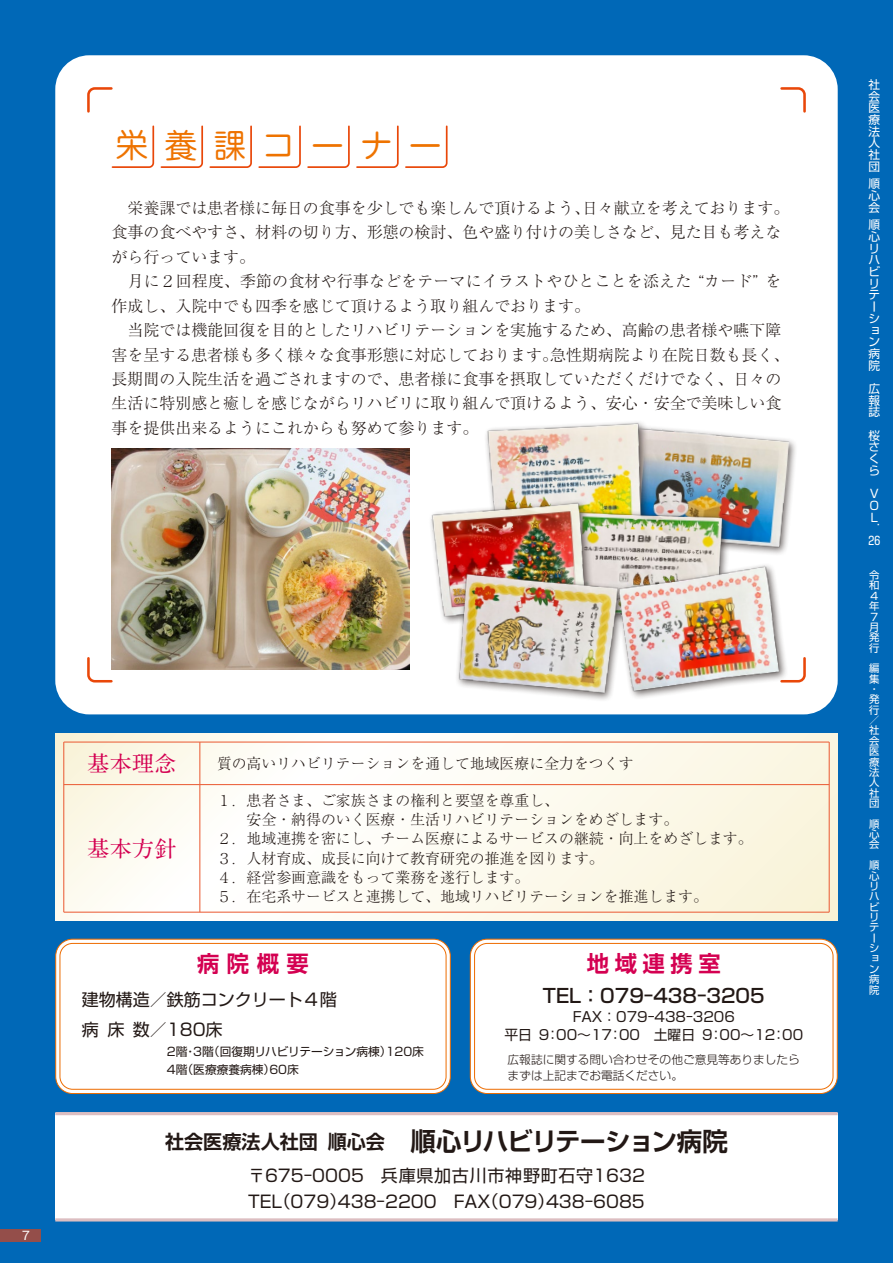
<style>
.page{position:relative;width:893px;height:1263px;background:#0068b7}
.page>*{position:absolute;margin:0;border:0;box-sizing:border-box;transform-origin:0 0}
.t1{font:33px "Jun 201 Pro";letter-spacing:.485em;color:#ee7300}
.t2{font:700 25.5px "Shin Go Pr 6 De";letter-spacing:-.04em;color:#221815}
.t3{font:700 22.35px "Shin Go Pr 6 De";letter-spacing:.25em;color:#d40051}
.t4{font:700 22.35px "A1 Mincho Std";color:#d40051}
.t5{font:500 19.2px "Shin Go Pr 6";color:#221815}
.t6{font:16.95px/25.5px "Shin Go Pr 6";color:#221815}
.t7{font:300 15.9px/24.5px "Ryumin Pr 6";color:#221815}
.t8{font:300 14.85px/19.2px "Ryumin Pr 6";color:#221815}
.t9{font:13.8px/18.1px "Shin Go Pr 6";color:#221815;text-align:center}
.t10{font:300 11.7px/15.9px "Shin Go Pr 6";color:#221815}
.t11{font:11.7px/18px "Shin Go Pr 6";color:#221815}
.t12{font:11.7px/11.7px "Shin Go Pr 6";color:#fff;text-align:justify}
.t13{font:11.7px "Gothic MB101 Pr 6";color:#fff}
.t14{font:10.35px/10.4px "Shin Go Pr 6";color:#fff}
.s1{font-size:19.2px}
</style>
<div class="page">
<div style="left:55px;top:55px;width:783px;height:659px;background:#fff;border-radius:34px"></div>
<div style="left:56px;top:939px;width:394px;height:154px;background:#fff;border-radius:17px"></div>
<div style="left:55px;top:939px;width:396px;height:155px;border:1px solid #ed6c00;border-radius:17px"></div>
<div style="left:55px;top:1113px;width:783px;height:107px;background:#fff"></div>
<svg style="left:55px;top:733px;width:783px;height:188px;background:#fcf9ed"></svg>
<div style="left:627px;top:425px;width:171px;height:132px;background:#221815;opacity:.65"></div>
<img style="left:651px;top:427px;width:139px;height:123px">
<div style="left:484px;top:420px;width:167px;height:124px;background:#221815;opacity:.65"></div>
<img style="left:487px;top:421px;width:159px;height:87px">
<div style="left:470px;top:939px;width:367px;height:154px;background:#fff;border-radius:17px"></div>
<div style="left:470px;top:939px;width:368px;height:155px;border:1px solid #ed6c00;border-radius:17px"></div>
<hr style="left:55px;top:1112px;width:783px;height:3px;background:#dcbec1">
<hr style="left:55px;top:1218px;width:783px;height:3px;background:#dcbec1">
<div style="left:60px;top:943px;width:386px;height:147px;border:1px solid #ed6c00;border-radius:13px"></div>
<div style="left:474px;top:943px;width:359px;height:147px;border:1px solid #ed6c00;border-radius:13px"></div>
<hr style="left:64px;top:741px;width:765px;height:2px;background:#eb613b">
<hr style="left:64px;top:912px;width:765px;height:1px;background:#eb613b">
<hr style="left:63px;top:742px;width:1px;height:170px;background:#eb613b">
<hr style="left:829px;top:742px;width:1px;height:170px;background:#eb613b">
<hr style="left:199px;top:742px;width:1px;height:170px;background:#eb613b">
<hr style="left:64px;top:784px;width:765px;height:1px;background:#eb613b">
<div style="left:0;top:1229px;width:40px;height:13px;background:#944e4a"></div>
<svg style="left:111px;top:125px;width:337px;height:43px"></svg>
<svg style="left:87px;top:87px;width:26px;height:26px"></svg>
<svg style="left:780px;top:87px;width:26px;height:26px"></svg>
<svg style="left:87px;top:656px;width:26px;height:27px"></svg>
<svg style="left:788px;top:657px;width:18px;height:26px"></svg>
<img style="left:112px;top:449px;width:297px;height:221px">
<div style="left:574px;top:508px;width:158px;height:117px;background:#221815;opacity:.65"></div>
<img style="left:595px;top:511px;width:129px;height:59px">
<div style="left:428px;top:499px;width:167px;height:126px;background:#221815;opacity:.65"></div>
<img style="left:431px;top:500px;width:159px;height:119px">
<div style="left:455px;top:570px;width:172px;height:132px;background:#221815;opacity:.65"></div>
<img style="left:454px;top:572px;width:161px;height:125px">
<div style="left:615px;top:563px;width:173px;height:137px;background:#221815;opacity:.65"></div>
<img style="left:617px;top:565px;width:166px;height:130px">
<h1 class="t1" style="left:116px;top:120px;width:328px">栄養課コーナー</h1>
<p class="t7" style="left:112px;top:195px;width:679px">　栄養課では患者様に毎日の食事を少しでも楽しんで頂けるよう、日々献立を考えております。食事の食べやすさ、材料の切り方、形態の検討、色や盛り付けの美しさなど、見た目も考えながら行っています。<br>　月に２回程度、季節の食材や行事などをテーマにイラストやひとことを添えた “カード” を作成し、入院中でも四季を感じて頂けるよう取り組んでおります。<br>　当院では機能回復を目的としたリハビリテーションを実施するため、高齢の患者様や嚥下障害を呈する患者様も多く様々な食事形態に対応しております。急性期病院より在院日数も長く、長期間の入院生活を過ごされますので、患者様に食事を摂取していただくだけでなく、日々の生活に特別感と癒しを感じながらリハビリに取り組んで頂けるよう、安心・安全で美味しい食事を提供出来るようにこれからも努めて参ります。</p>
<p class="t13" style="left:20px;top:1225px;width:13px">７</p>
<h3 class="t4" style="left:87px;top:745px;width:91px">基本理念</h3>
<h3 class="t4" style="left:87px;top:830px;width:91px">基本方針</h3>
<p class="t8" style="left:217px;top:753px;width:418px">質の高いリハビリテーションを通して地域医療に全力をつくす</p>
<p class="t8" style="left:217px;top:790px;width:537px">１．患者さま、ご家族さまの権利と要望を尊重し、<br>　　安全・納得のいく医療・生活リハビリテーションをめざします。<br>２．地域連携を密にし、チーム医療によるサービスの継続・向上をめざします。３．人材育成、成長に向けて教育研究の推進を図ります。<br>４．経営参画意識をもって業務を遂行します。<br>５．在宅系サービスと連携して、地域リハビリテーションを推進します。</p>
<h3 class="t3" style="left:197px;top:945px;width:113px">病院概要</h3>
<p class="t6" style="left:82px;top:983px;width:257px;line-height:29.7px">建物構造／鉄筋コンクリート４階病床数／180床</p>
<p class="t11" style="left:167px;top:1042px;width:259px">2階・3階(回復期リハビリテーション病棟)120床<br>4階(医療療養病棟)60床</p>
<h3 class="t3" style="left:587px;top:945px;width:135px">地域連携室</h3>
<p class="t5" style="left:543px;top:980px;width:223px">TEL：079-438-3205</p>
<p class="t9" style="left:504px;top:1007px;width:300px">FAX：079-438-3206<br>平日 9：00〜17：00　土曜日 9：00〜12：00</p>
<p class="t10" style="left:508px;top:1050px;width:294px">広報誌に関する問い合わせその他ご意見等ありましたらまずは上記までお電話ください。</p>
<h2 class="t2" style="left:165px;top:1121px;width:564px"><span class="s1">社会医療法人社団 順心会</span>　順心リハビリテーション病院</h2>
<p class="t6" style="left:248px;top:1162px;width:398px">〒675-0005　兵庫県加古川市神野町石守1632<br>TEL(079)438-2200　FAX(079)438-6085</p>
<p class="t12" style="left:868px;top:78px;width:13px">社会医療法人社団</p>
<p class="t12" style="left:868px;top:177px;width:13px">順心会</p>
<p class="t12" style="left:868px;top:218px;width:13px;text-align:left">順心リハビリテーション病院</p>
<p class="t12" style="left:868px;top:382px;width:13px">広報誌</p>
<p class="t12" style="left:868px;top:429px;width:13px;text-align:left">桜さくら</p>
<p class="t12" style="left:868px;top:487px;width:13px;text-align:left">Ｖ<br>Ｏ<br>Ｌ．<br>26</p>
<p class="t14" style="left:869px;top:569px;width:12px">令和<br>４年<br>７月発行</p>
<p class="t14" style="left:869px;top:662px;width:12px">編集・発行／社会医療法人社団</p>
<p class="t14" style="left:869px;top:818px;width:12px;text-align:justify">順心会</p>
<p class="t14" style="left:869px;top:859px;width:12px">順心リハビリテーション病院</p>
</div>
